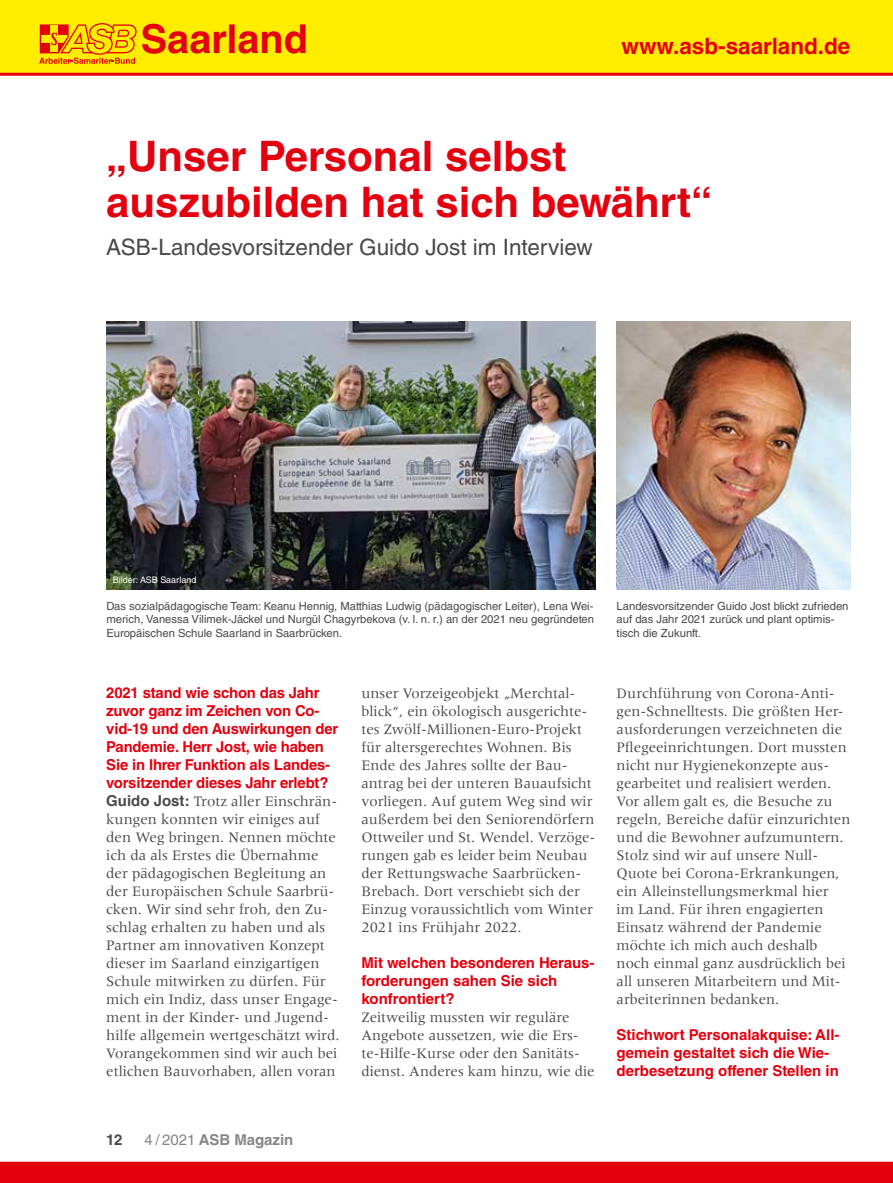
<style>
.page{position:relative;width:893px;height:1183px;background:#fff}
.page>*{position:absolute;margin:0;border:0;box-sizing:border-box;transform-origin:0 0}
.t1{font:700 42px/46.5px "Helvetica LT Std";color:#e3000f}
.t2{font:700 39.75px "Helvetica LT Std";color:#e3000f}
.t3{font:22.5px "Helvetica LT Std";color:#494948}
.t4{font:700 22.5px "Helvetica LT Std";color:#e3000f}
.t5{font:15px/18px "Meridien LT Std";color:#494948}
.t6{font:700 15px/18px "Helvetica LT Std";letter-spacing:-.01em;color:#e3000f}
.t7{font:700 15px "Helvetica LT Std";color:#878786}
.t8{font:700 15px "Helvetica LT Std";color:#494948}
.t9{font:11.25px/13.5px "Helvetica LT Std";color:#494948;text-align:justify}
.t10{font:9px "Helvetica LT Std";color:#fff}
.s1{font-family:"Helvetica";font-weight:700}
.s2{font-weight:400}
</style>
<div class="page">
<img style="left:106px;top:321px;width:489px;height:268px">
<img style="left:617px;top:321px;width:233px;height:268px">
<div style="left:0;top:0;width:893px;height:76px;background:#ffed00"></div>
<svg style="left:39px;top:23px;width:98px;height:41px;background:#f6a304"></svg>
<div style="left:0;top:1161px;width:893px;height:21px;background:#e3000f"></div>
<h2 class="t2" style="left:141px;top:15px;width:169px">Saarland</h2>
<h3 class="t4" style="left:622px;top:32px;width:230px">www.asb-saarland.de</h3>
<h1 class="t1" style="left:106px;top:132px;width:607px">„Unser Personal selbst auszubilden hat sich bewährt“</h1>
<h3 class="t3" style="left:106px;top:234px;width:488px">ASB-Landesvorsitzender Guido Jost im Interview</h3>
<p class="t10" style="left:113px;top:574px;width:85px">Bilder: ASB Saarland</p>
<p class="t9" style="left:106px;top:598px;width:489px">Das sozialpädagogische Team: Keanu Hennig, Matthias Ludwig (pädagogischer Leiter), Lena Wei&shy;merich, Vanessa Vilimek-Jäckel und Nurgül Chagyrbekova (v. l. n. r.) an der 2021 neu gegründeten Europäischen Schule Saarland in Saarbrücken.</p>
<p class="t9" style="left:617px;top:598px;width:233px;text-align:left">Landesvorsitzender Guido Jost blickt zufrieden auf das Jahr 2021 zurück und plant optimis&shy;tisch die Zukunft.</p>
<p class="t6" style="left:106px;top:683px;width:234px">2021 stand wie schon das Jahr zuvor ganz im Zeichen von Co&shy;vid-19 und den Auswirkungen der<br>Pandemie. Herr Jost, wie haben<br>Sie in Ihrer Funktion als Landes&shy;vorsitzender dieses Jahr erlebt?</p>
<p class="t5" style="left:106px;top:791px;width:235px"><span class="s1">Guido Jost:</span> Trotz aller Einschrän&shy;kungen konnten wir einiges auf den Weg bringen. Nennen möchte ich da als Erstes die Übernahme der pädagogischen Begleitung an der Europäischen Schule Saarbrü&shy;cken. Wir sind sehr froh, den Zu&shy;schlag erhalten zu haben und als<br>Partner am innovativen Konzept dieser im Saarland einzigartigen<br>Schule mitwirken zu dürfen. Für mich ein Indiz, dass unser Engage&shy;ment in der Kinder- und Jugend&shy;hilfe allgemein wertgeschätzt wird.<br>Vorangekommen sind wir auch bei etlichen Bauvorhaben, allen voran</p>
<p class="t8" style="left:106px;top:1130px;width:18px">12</p>
<p class="t7" style="left:145px;top:1130px;width:150px"><span class="s2">4 / 2021</span> ASB Magazin</p>
<p class="t5" style="left:361px;top:683px;width:235px">unser Vorzeigeobjekt „Merchtal&shy;blick“, ein ökologisch ausgerichte&shy;tes Zwölf-Millionen-Euro-Projekt für altersgerechtes Wohnen. Bis Ende des Jahres sollte der Bau&shy;antrag bei der unteren Bauaufsicht vorliegen. Auf gutem Weg sind wir außerdem bei den Seniorendörfern Ottweiler und St. Wendel. Verzöge&shy;rungen gab es leider beim Neubau der Rettungswache Saarbrücken-Brebach. Dort verschiebt sich der Einzug voraussichtlich vom Winter 2021 ins Frühjahr 2022.</p>
<p class="t6" style="left:361px;top:953px;width:235px">Mit welchen besonderen Heraus&shy;forderungen sahen Sie sich konfrontiert?</p>
<p class="t5" style="left:361px;top:1007px;width:235px">Zeitweilig mussten wir reguläre Angebote aussetzen, wie die Ers&shy;te-Hilfe-Kurse oder den Sanitäts&shy;dienst. Anderes kam hinzu, wie die</p>
<p class="t5" style="left:617px;top:683px;width:235px">Durchführung von Corona-Anti&shy;gen-Schnelltests. Die größten Her&shy;ausforderungen verzeichneten die<br>Pflegeeinrichtungen. Dort mussten nicht nur Hygienekonzepte aus&shy;gearbeitet und realisiert werden.<br>Vor allem galt es, die Besuche zu regeln, Bereiche dafür einzurichten und die Bewohner aufzumuntern.<br>Stolz sind wir auf unsere Null-<br>Quote bei Corona-Erkrankungen, ein Alleinstellungsmerkmal hier<br>im Land. Für ihren engagierten<br>Einsatz während der Pandemie möchte ich mich auch deshalb noch einmal ganz ausdrücklich bei all unseren Mitarbeitern und Mit&shy;arbeiterinnen bedanken.</p>
<p class="t6" style="left:617px;top:1025px;width:224px">Stichwort Personalakquise: All&shy;gemein gestaltet sich die Wie&shy;derbesetzung offener Stellen in</p>
</div>
